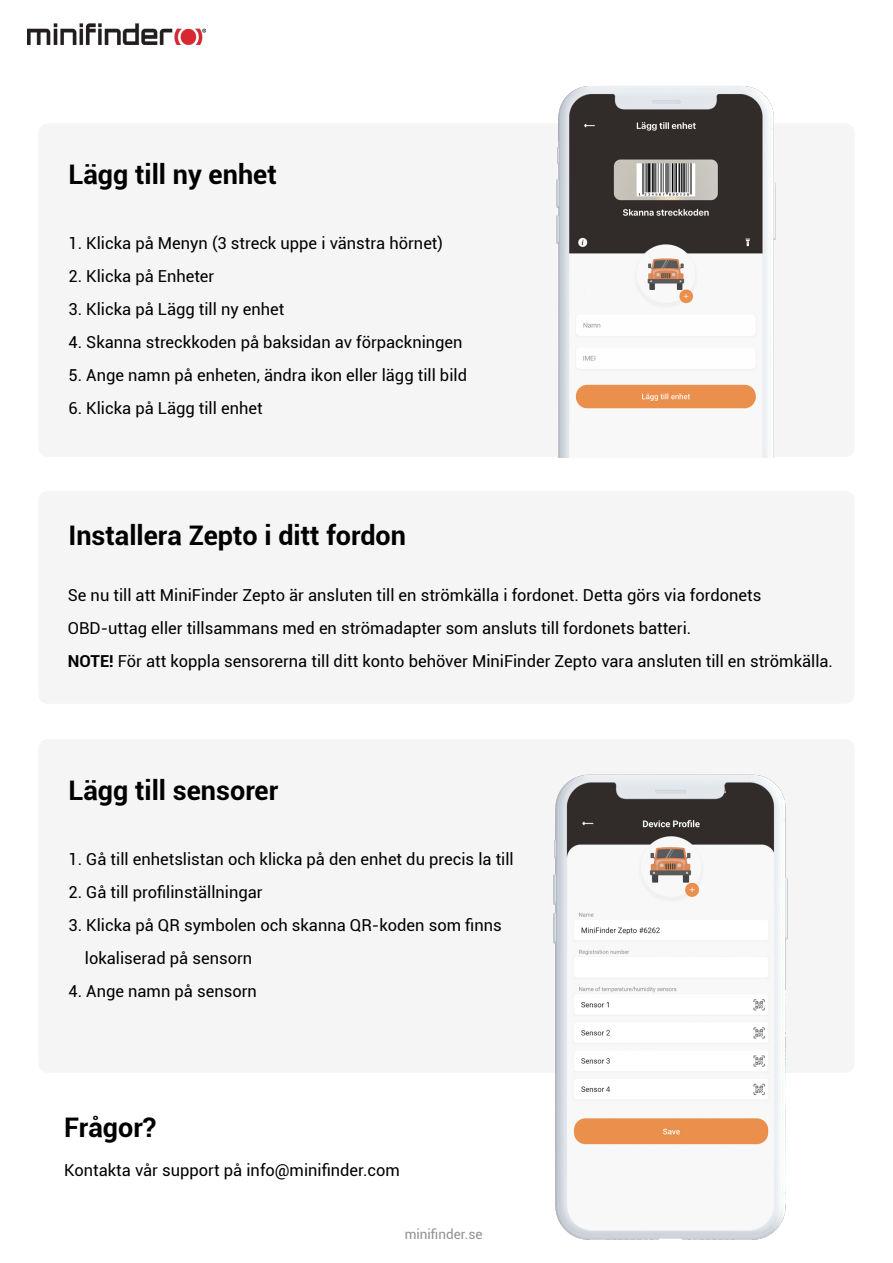
<style>
.page{position:relative;width:893px;height:1263px;background:#fff}
.page>*{position:absolute;margin:0;border:0;box-sizing:border-box;transform-origin:0 0}
.t1{font:700 27px "Roboto";color:#000}
.t2{font:16.5px/33px "Roboto";color:#000}
.t3{font:13.5px "Roboto";color:#909090}
.s1{font-weight:700}
</style>
<div class="page">
<div style="left:39px;top:740px;width:815px;height:332px;background:#f5f5f5;border-radius:9px"></div>
<div style="left:39px;top:124px;width:815px;height:332px;background:#f5f5f5;border-radius:9px"></div>
<img style="left:556px;top:86px;width:220px;height:371px">
<img style="left:28px;top:23px;width:178px;height:22px">
<img style="left:553px;top:774px;width:235px;height:466px">
<div style="left:39px;top:491px;width:815px;height:212px;background:#f5f5f5;border-radius:9px"></div>
<div style="left:38px;top:491px;width:817px;height:213px;border:2px solid #000;border-radius:9px"></div>
<h1 class="t1" style="left:68px;top:155px;width:210px">Lägg till ny enhet</h1>
<p class="t2" style="left:68px;top:226px;width:376px">1. Klicka på Menyn (3 streck uppe i vänstra hörnet)</p>
<p class="t2" style="left:68px;top:259px;width:147px">2. Klicka på Enheter</p>
<p class="t2" style="left:68px;top:292px;width:217px">3. Klicka på Lägg till ny enhet</p>
<p class="t2" style="left:68px;top:325px;width:396px">4. Skanna streckkoden på baksidan av förpackningen</p>
<p class="t2" style="left:68px;top:358px;width:400px">5. Ange namn på enheten, ändra ikon eller lägg till bild</p>
<p class="t2" style="left:68px;top:391px;width:196px">6. Klicka på Lägg till enhet</p>
<h1 class="t1" style="left:68px;top:516px;width:339px">Installera Zepto i ditt fordon</h1>
<p class="t2" style="left:68px;top:578px;width:767px">Se nu till att MiniFinder Zepto är ansluten till en strömkälla i fordonet. Detta görs via fordonets<br>OBD-uttag eller tillsammans med en strömadapter som ansluts till fordonets batteri.<br><span class="s1">NOTE!</span> För att koppla sensorerna till ditt konto behöver MiniFinder Zepto vara ansluten till en strömkälla.</p>
<h1 class="t1" style="left:68px;top:771px;width:211px">Lägg till sensorer</h1>
<p class="t2" style="left:68px;top:842px;width:447px">1. Gå till enhetslistan och klicka på den enhet du precis la till</p>
<p class="t2" style="left:68px;top:875px;width:196px">2. Gå till profilinställningar</p>
<p class="t2" style="left:85px;top:908px;width:418px;text-indent:-16px">3. Klicka på QR symbolen och skanna QR-koden som finns lokaliserad på sensorn</p>
<p class="t2" style="left:68px;top:974px;width:190px">4. Ange namn på sensorn</p>
<h1 class="t1" style="left:64px;top:1108px;width:94px">Frågor?</h1>
<p class="t2" style="left:64px;top:1153px;width:337px">Kontakta vår support på info@minifinder.com</p>
<p class="t3" style="left:405px;top:1225px;width:79px">minifinder.se</p>
</div>
